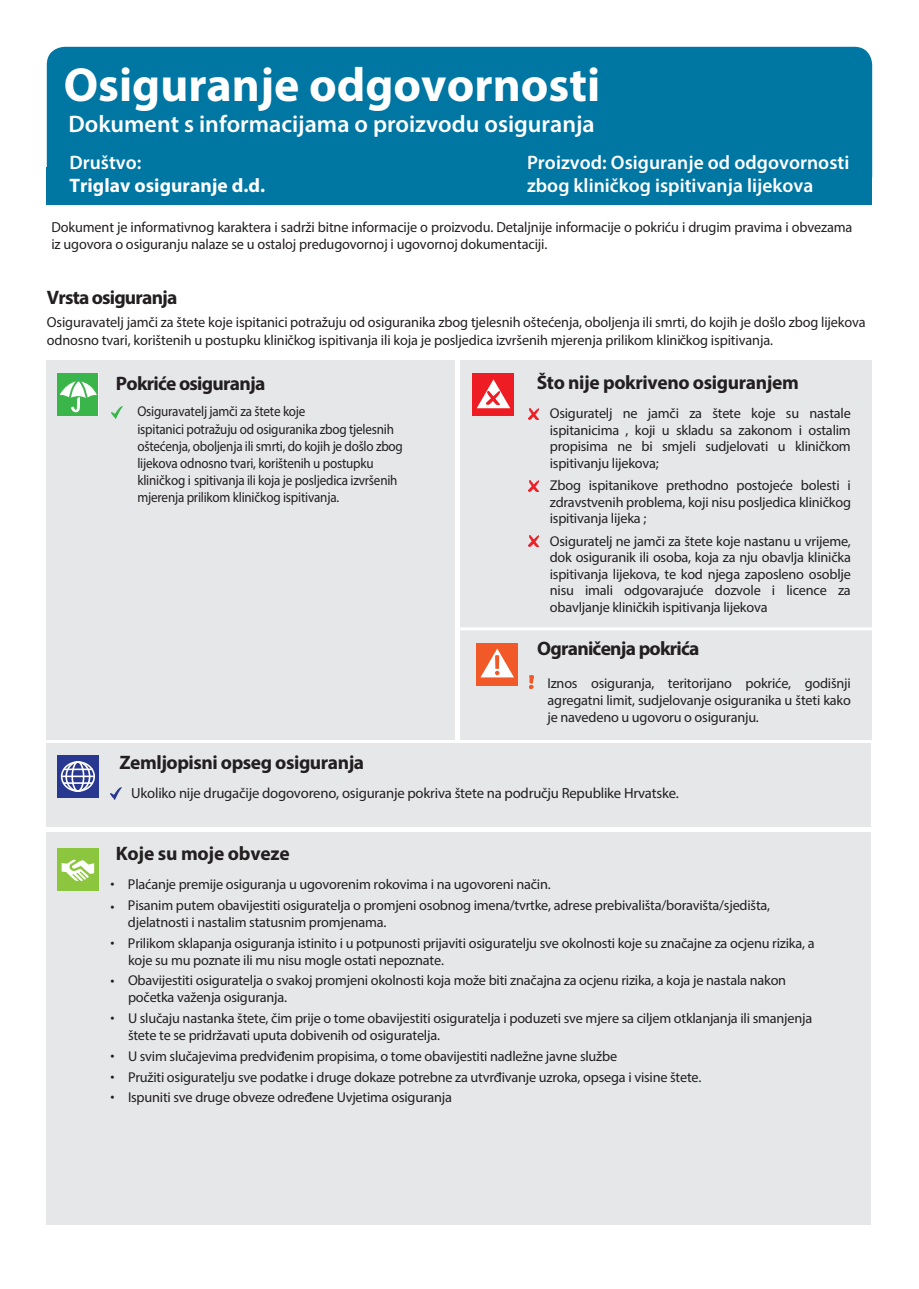
<style>
.page{position:relative;width:919px;height:1289px;background:#fff}
.page>*{position:absolute;margin:0;border:0;box-sizing:border-box;transform-origin:0 0}
.t1{font:700 48px "Myriad Pro";color:#fff}
.t2{font:600 24px "Myriad Pro";color:#fff}
.t3{font:700 19.5px "Myriad Pro";letter-spacing:-.025em;color:#231f20}
.t4{font:600 19.5px/23.4px "Myriad Pro";color:#fff}
.t5{font:700 19.5px "Myriad Pro";color:#fff}
.t6{font:14.7px/23px "Myriad Pro";letter-spacing:-.015em;color:#231f20}
.t7{font:14.55px/17.5px "Myriad Pro";letter-spacing:-.01em;color:#231f20}
.t8{font:14.25px/16.5px "Myriad Pro";letter-spacing:-.015em;color:#231f20;text-align:justify}
.t9{font:14.25px/17.1px "Myriad Pro";letter-spacing:-.015em;color:#231f20;scale:.92 1}
.s1{font-size:14.7px}
</style>
<div class="page">
<div style="left:106px;top:743px;width:764px;height:83px;background:#e6e7e9"></div>
<div style="left:47px;top:167px;width:825px;height:37px;background:#0076a3"></div>
<div style="left:47px;top:47px;width:825px;height:146px;background:#0076a3;border-radius:18px"></div>
<div style="left:106px;top:831px;width:764px;height:393px;background:#e6e7e9"></div>
<div style="left:47px;top:831px;width:59px;height:393px;background:#e6e7e9"></div>
<div style="left:460px;top:359px;width:412px;height:380px;background:#e6e7e9"></div>
<div style="left:47px;top:359px;width:408px;height:380px;background:#e6e7e9"></div>
<div style="left:57px;top:373px;width:41px;height:43px;background:#3ab54a"></div>
<svg style="left:60px;top:377px;width:39px;height:35px"></svg>
<div style="left:473px;top:373px;width:41px;height:43px;background:#ee1d23"></div>
<svg style="left:477px;top:379px;width:33px;height:29px"></svg>
<div style="left:57px;top:847px;width:41px;height:43px;background:#8bc63e"></div>
<svg style="left:61px;top:859px;width:34px;height:22px"></svg>
<div style="left:47px;top:743px;width:59px;height:83px;background:#e6e7e9"></div>
<svg style="left:57px;top:755px;width:41px;height:43px"></svg>
<div style="left:61px;top:761px;width:34px;height:30px;border:2px solid #fff;border-radius:50%"></div>
<div style="left:65px;top:761px;width:25px;height:30px;border:2px solid #fff;border-radius:50%"></div>
<div style="left:71px;top:761px;width:13px;height:30px;border:2px solid #fff;border-radius:50%"></div>
<hr style="left:64px;top:768px;width:29px;height:2px;background:#fff">
<svg style="left:64px;top:782px;width:29px;height:1px"></svg>
<hr style="left:62px;top:775px;width:32px;height:2px;background:#fff">
<hr style="left:459px;top:627px;width:423px;height:3px;background:#fff">
<div style="left:476px;top:643px;width:41px;height:42px;background:#f15929"></div>
<svg style="left:480px;top:648px;width:34px;height:29px"></svg>
<svg style="left:529px;top:675px;width:4px;height:13px"></svg>
<svg style="left:528px;top:408px;width:10px;height:11px"></svg>
<svg style="left:528px;top:480px;width:10px;height:11px"></svg>
<svg style="left:528px;top:535px;width:10px;height:11px"></svg>
<svg style="left:110px;top:787px;width:11px;height:12px"></svg>
<svg style="left:111px;top:406px;width:12px;height:12px"></svg>
<h1 class="t1" style="left:64px;top:54px;width:538px">Osiguranje odgovornosti</h1>
<h2 class="t2" style="left:68px;top:109px;width:527px">Dokument s informacijama o proizvodu osiguranja</h2>
<h3 class="t4" style="left:69px;top:150px;width:74px">Društvo:</h3>
<h3 class="t5" style="left:69px;top:173px;width:197px">Triglav osiguranje d.d.</h3>
<h3 class="t4" style="left:527px;top:150px;width:324px">Proizvod: Osiguranje od odgovornosti zbog kliničkog ispitivanja lijekova</h3>
<p class="t7" style="left:51px;top:219px;width:802px;line-height:16.5px">Dokument je informativnog karaktera i sadrži bitne informacije o proizvodu. Detaljnije informacije o pokriću i drugim pravima i obvezama iz ugovora o osiguranju nalaze se u ostaloj predugovornoj i ugovornoj dokumentaciji.</p>
<h3 class="t3" style="left:47px;top:284px;width:132px">Vrsta osiguranja</h3>
<p class="t7" style="left:47px;top:313px;width:820px">Osiguravatelj jamči za štete koje ispitanici potražuju od osiguranika zbog tjelesnih oštećenja, oboljenja ili smrti, do kojih je došlo zbog lijekova odnosno tvari, korištenih u postupku kliničkog ispitivanja ili koja je posljedica izvršenih mjerenja prilikom kliničkog ispitivanja.</p>
<h3 class="t3" style="left:116px;top:370px;width:151px">Pokriće osiguranja</h3>
<p class="t9" style="left:137px;top:403px;width:290px">Osiguravatelj jamči za štete koje<br>ispitanici potražuju od osiguranika zbog tjelesnih oštećenja, oboljenja ili smrti, do kojih je došlo zbog lijekova odnosno tvari, korištenih u postupku kliničkog i spitivanja ili koja je posljedica izvršenih mjerenja prilikom kliničkog ispitivanja.</p>
<h3 class="t3" style="left:119px;top:750px;width:246px">Zemljopisni opseg osiguranja</h3>
<h3 class="t3" style="left:536px;top:370px;width:264px">Što nije pokriveno osiguranjem</h3>
<p class="t8" style="left:549px;top:405px;width:302px">Osiguratelj ne jamči za štete koje su nastale ispitanicima , koji u skladu sa zakonom i ostalim propisima ne bi smjeli sudjelovati u kliničkom ispitivanju lijekova;</p>
<p class="t8" style="left:549px;top:477px;width:302px">Zbog ispitanikove prethodno postojeće bolesti i zdravstvenih problema, koji nisu posljedica kliničkog ispitivanja lijeka ;</p>
<p class="t8" style="left:549px;top:532px;width:302px">Osiguratelj ne jamči za štete koje nastanu u vrijeme, dok osiguranik ili osoba, koja za nju obavlja klinička ispitivanja lijekova, te kod njega zaposleno osoblje nisu imali odgovarajuće dozvole i licence za obavljanje kliničkih ispitivanja lijekova</p>
<h3 class="t3" style="left:537px;top:635px;width:164px">Ograničenja pokrića</h3>
<p class="t8" style="left:547px;top:674px;width:305px;line-height:17.1px">Iznos osiguranja, teritorijano pokriće, godišnji agregatni limit, sudjelovanje osiguranika u šteti kako je navedeno u ugovoru o osiguranju.</p>
<p class="t6" style="left:131px;top:781px;width:549px">Ukoliko nije drugačije dogovoreno, osiguranje pokriva štete na području Republike Hrvatske.</p>
<h3 class="t3" style="left:116px;top:841px;width:175px">Koje su moje obveze</h3>
<p class="t8" style="left:128px;top:873px;width:643px;line-height:21px">Plaćanje premije osiguranja u ugovorenim rokovima i na ugovoreni način.<br>Pisanim putem obavijestiti osiguratelja o promjeni osobnog imena/tvrtke, adrese prebivališta/boravišta/sjedišta,</p>
<p class="t8" style="left:128px;top:912px;width:688px;line-height:20.2px">djelatnosti i nastalim statusnim promjenama.<br>Prilikom sklapanja osiguranja istinito i u potpunosti prijaviti osiguratelju sve okolnosti koje su značajne za ocjenu rizika, a</p>
<p class="t8" style="left:128px;top:951px;width:317px">koje su mu poznate ili mu nisu mogle ostati nepoznate.</p>
<p class="t8" style="left:128px;top:971px;width:659px;line-height:17.1px;text-indent:-18px"><span class="s1">•</span> Obavijestiti osiguratelja o svakoj promjeni okolnosti koja može biti značajna za ocjenu rizika, a koja je nastala nakon početka važenja osiguranja.</p>
<p class="t8" style="left:128px;top:1009px;width:685px;line-height:17.1px;text-indent:-18px"><span class="s1">•</span> U slučaju nastanka štete, čim prije o tome obavijestiti osiguratelja i poduzeti sve mjere sa ciljem otklanjanja ili smanjenja štete te se pridržavati uputa dobivenih od osiguratelja.</p>
<p class="t8" style="left:110px;top:1047px;width:508px"><span class="s1">•</span> U svim slučajevima predviđenim propisima, o tome obavijestiti nadležne javne službe</p>
<p class="t8" style="left:110px;top:1068px;width:592px"><span class="s1">•</span> Pružiti osiguratelju sve podatke i druge dokaze potrebne za utvrđivanje uzroka, opsega i visine štete.</p>
<p class="t8" style="left:110px;top:1088px;width:343px"><span class="s1">•</span> Ispuniti sve druge obveze određene Uvjetima osiguranja</p>
<p class="t6" style="left:110px;top:871px;width:6px">• •</p>
<p class="t6" style="left:110px;top:930px;width:6px">•</p>
</div>
